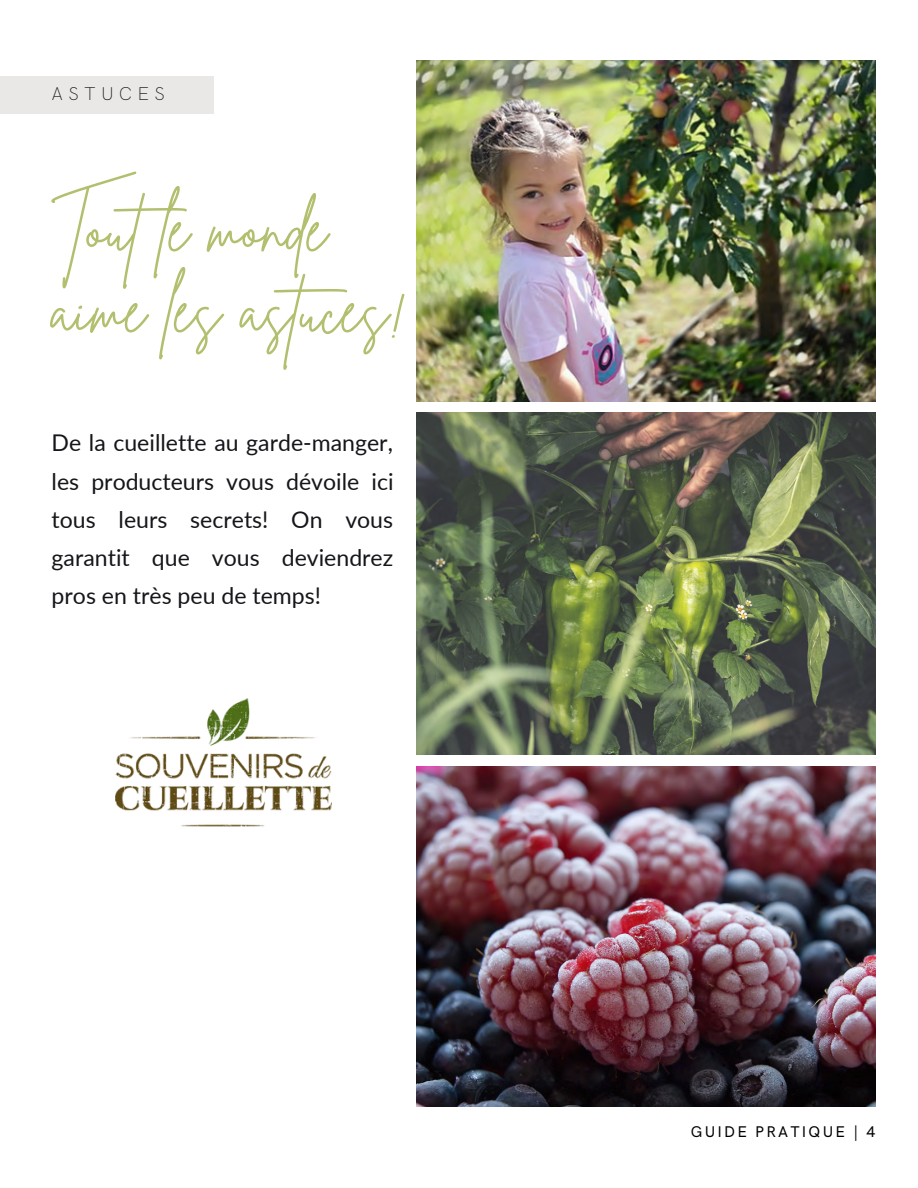
<style>
.page{position:relative;width:918px;height:1188px;background:#fff}
.page>*{position:absolute;margin:0;border:0;box-sizing:border-box;transform-origin:0 0}
.t1{font:65.4px "Brittany Signature";color:#b3bf6e}
.t2{font:23.1px/38.2px "Lato";color:#14161a;text-align:justify}
.t3{font:200 18.6px "HK Grotesk Pro";letter-spacing:.28em;color:#14161a}
.t4{font:500 15.6px "HK Grotesk Pro";letter-spacing:.14em;color:#000}
</style>
<div class="page">
<div style="left:0;top:77px;width:213px;height:37px;background:#eae8e7"></div>
<img style="left:416px;top:61px;width:459px;height:341px">
<img style="left:416px;top:413px;width:459px;height:342px">
<img style="left:416px;top:766px;width:459px;height:341px">
<img style="left:115px;top:699px;width:216px;height:128px">
<p class="t3" style="left:52px;top:83px;width:115px">ASTUCES</p>
<p class="t1" style="left:52px;top:186px;width:277px">Toutle monde</p>
<p class="t1" style="left:52px;top:267px;width:358px">aime les astuces!</p>
<p class="t2" style="left:52px;top:423px;width:343px">De la cueillette au garde-manger, les producteurs vous dévoile ici tous leurs secrets! On vous garantit que vous deviendrez pros en très peu de temps!</p>
<p class="t4" style="left:691px;top:1123px;width:186px">GUIDE PRATIQUE | 4</p>
</div>
